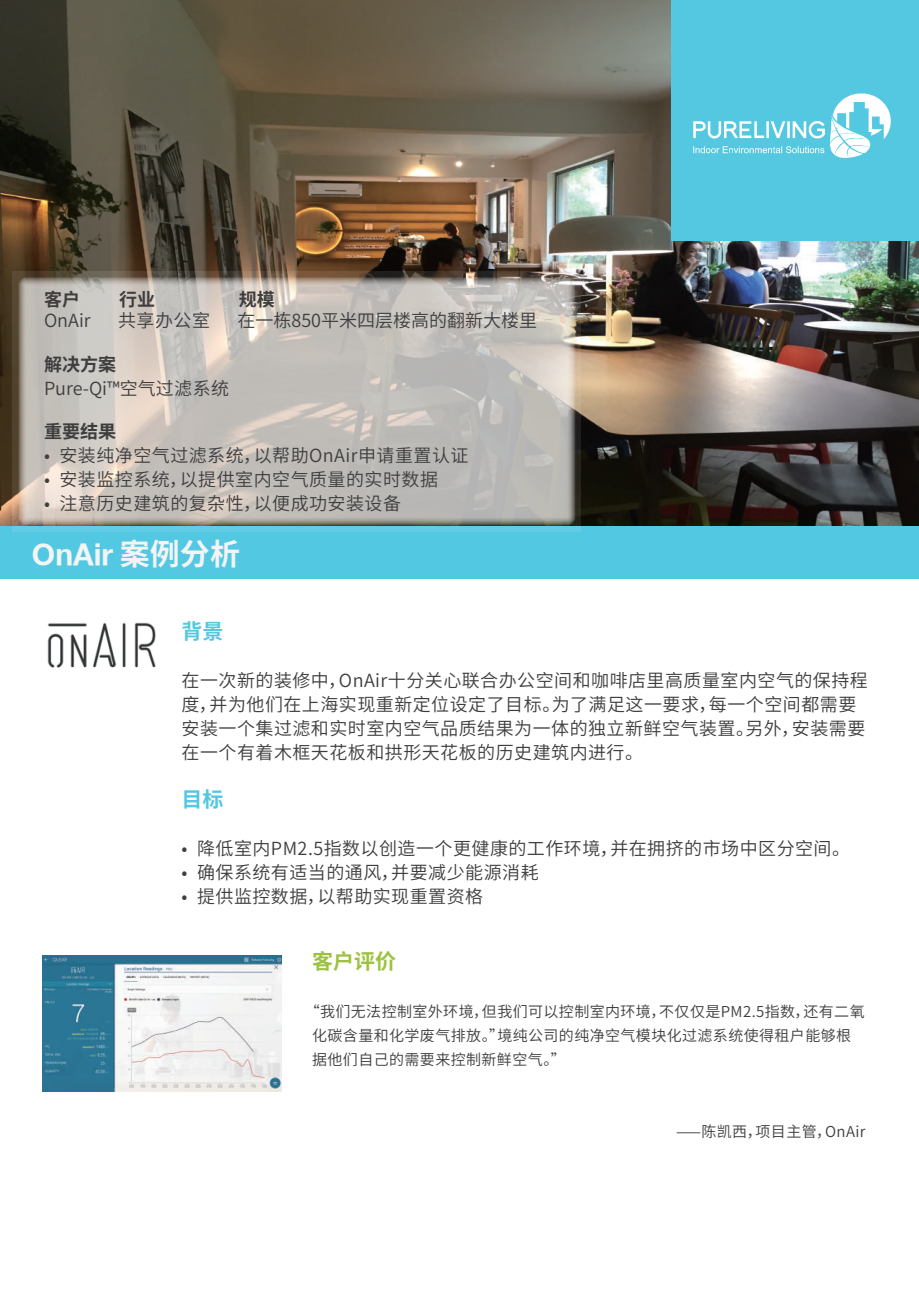
<style>
.page{position:relative;width:919px;height:1289px;background:#fff}
.page>*{position:absolute;margin:0;border:0;box-sizing:border-box;transform-origin:0 0}
.t1{font:700 30px "Helvetica Neue";color:#f3f4f4}
.t2{font:700 21px "Source Han Sans CN";color:#9dc241}
.t3{font:700 21px "Source Han Sans CN";color:#53c8e0}
.t4{font:18px/24px "Source Han Sans CN";letter-spacing:.025em;color:#3e3e3f}
.t5{font:18px "Source Han Sans CN";color:#3e3e3f}
.t6{font:700 18px "Source Han Sans CN";color:#3e3e3f}
.t7{font:15px/24px "Source Han Sans CN";letter-spacing:.025em;color:#3e3e3f}
.s1{font-family:"Source Han Sans CN"}
</style>
<div class="page">
<img style="left:0;top:0;width:918px;height:525px">
<div style="left:0;top:526px;width:918px;height:52px;background:#53c8e2"></div>
<svg style="left:13px;top:271px;width:568px;height:260px;background:#bcb9b3"></svg>
<div style="left:671px;top:0;width:247px;height:240px;background:#53c8e0"></div>
<img style="left:693px;top:93px;width:198px;height:65px">
<img style="left:47px;top:622px;width:109px;height:46px">
<img style="left:42px;top:955px;width:239px;height:136px">
<p class="t6" style="left:44px;top:289px;width:37px">客户</p>
<p class="t6" style="left:119px;top:289px;width:37px">行业</p>
<p class="t6" style="left:239px;top:289px;width:37px">规模</p>
<p class="t4" style="left:44px;top:309px;width:48px">OnAir</p>
<p class="t4" style="left:118px;top:309px;width:93px">共享办公室</p>
<p class="t5" style="left:237px;top:311px;width:301px">在一栋850平米四层楼高的翻新大楼里</p>
<p class="t6" style="left:44px;top:354px;width:73px">解决方案</p>
<p class="t5" style="left:44px;top:378px;width:187px">Pure-Qi™空气过滤系统</p>
<p class="t6" style="left:44px;top:421px;width:73px">重要结果</p>
<p class="t4" style="left:44px;top:443px;width:426px">• 安装纯净空气过滤系统，以帮助OnAir申请重置认证</p>
<p class="t4" style="left:44px;top:467px;width:395px">• 安装监控系统，以提供室内空气质量的实时数据</p>
<p class="t4" style="left:44px;top:491px;width:358px">• 注意历史建筑的复杂性，以便成功安装设备</p>
<h1 class="t1" style="left:32px;top:535px;width:209px">OnAir <span class="s1">案例分析</span></h1>
<p class="t3" style="left:182px;top:619px;width:43px">背景</p>
<p class="t4" style="left:182px;top:668px;width:687px">在一次新的装修中，OnAir十分关心联合办公空间和咖啡店里高质量室内空气的保持程度，并为他们在上海实现重新定位设定了目标。为了满足这一要求，每一个空间都需要安装一个集过滤和实时室内空气品质结果为一体的独立新鲜空气装置。另外，安装需要在一个有着木框天花板和拱形天花板的历史建筑内进行。</p>
<p class="t3" style="left:182px;top:787px;width:43px">目标</p>
<p class="t4" style="left:182px;top:836px;width:670px">• 降低室内PM2.5指数以创造一个更健康的工作环境，并在拥挤的市场中区分空间。</p>
<p class="t4" style="left:182px;top:860px;width:358px">• 确保系统有适当的通风，并要减少能源消耗</p>
<p class="t4" style="left:182px;top:884px;width:303px">• 提供监控数据，以帮助实现重置资格</p>
<p class="t2" style="left:312px;top:949px;width:85px">客户评价</p>
<p class="t7" style="left:312px;top:999px;width:554px;text-indent:-7px">“我们无法控制室外环境，但我们可以控制室内环境，不仅仅是PM2.5指数，还有二氧化碳含量和化学废气排放。”境纯公司的纯净空气模块化过滤系统使得租户能够根据他们自己的需要来控制新鲜空气。”</p>
<p class="t7" style="left:676px;top:1119px;width:191px">⸺陈凯西，项目主管，OnAir</p>
</div>
